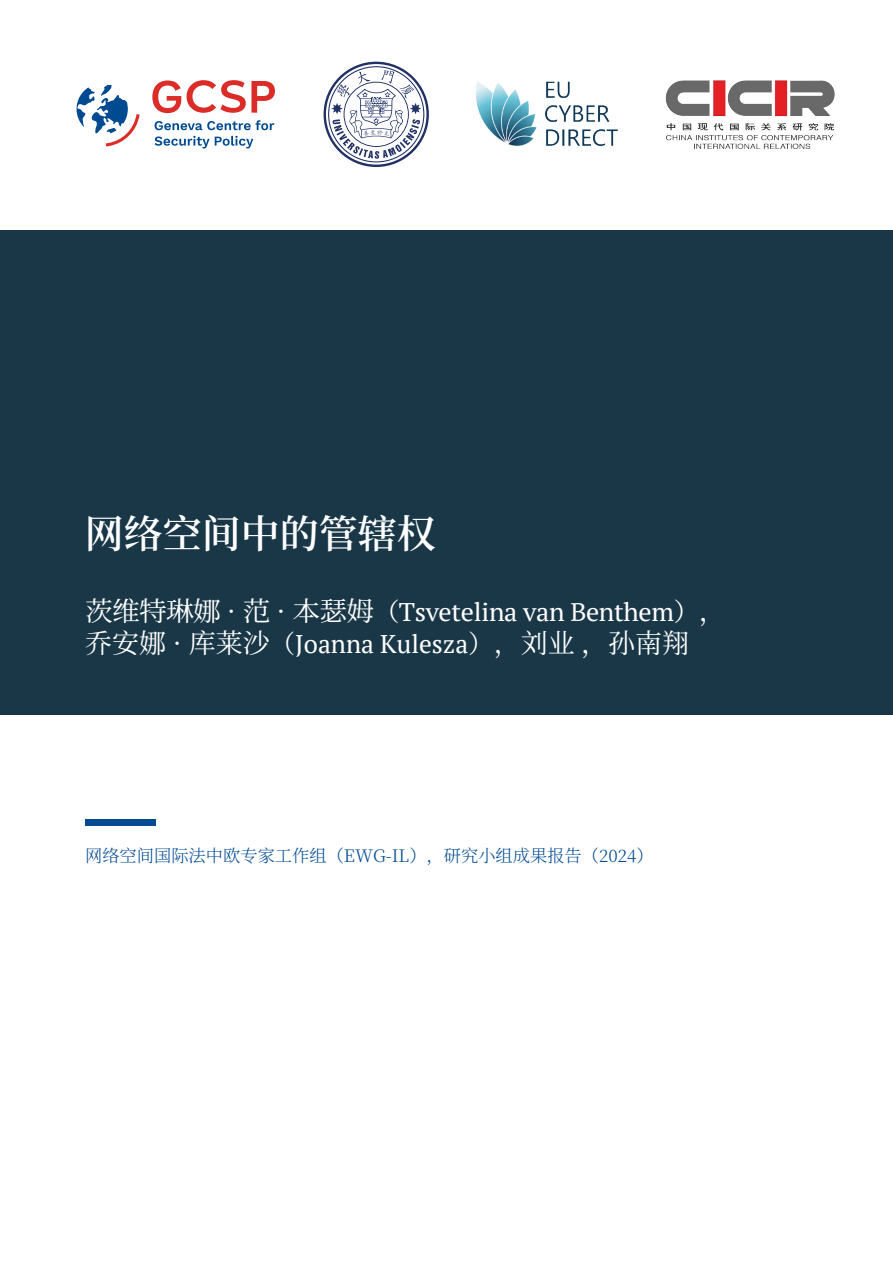
<style>
.page{position:relative;width:893px;height:1263px;background:#fff}
.page>*{position:absolute;margin:0;border:0;box-sizing:border-box;transform-origin:0 0}
.Cover_-_Maintitle_CHI{font:600 39px "Source Han Serif CN";color:#fff}
.Main_Text{font:27px "Source Han Serif CN";color:#fff}
.Main_Text-2{font:25.5px "PT Serif";letter-spacing:-.015em;color:#fff}
.t1{font:300 17.25px "Source Han Serif CN";color:#004a91}
.s1{font-family:"Source Han Serif CN";font-size:27px}
.s2{font-family:"Source Han Serif CN"}
.s3{font-size:25.5px}
.s4{font-family:"PT Serif";font-size:25.5px}
</style>
<div class="page">
<div style="left:0;top:230px;width:893px;height:484px;background:#193747"></div>
<div style="left:85px;top:819px;width:71px;height:6px;background:#004a91"></div>
<svg style="left:77px;top:85px;width:63px;height:61px"></svg>
<svg style="left:152px;top:80px;width:29px;height:33px"></svg>
<svg style="left:187px;top:80px;width:88px;height:33px"></svg>
<svg style="left:155px;top:120px;width:119px;height:10px"></svg>
<svg style="left:155px;top:136px;width:98px;height:12px"></svg>
<svg style="left:324px;top:62px;width:105px;height:105px"></svg>
<img style="left:476px;top:81px;width:142px;height:65px">
<img style="left:665px;top:80px;width:170px;height:69px">
<p class="Cover_-_Maintitle_CHI" style="left:85px;top:512px;width:353px">网络空间中的管辖权</p>
<p class="Main_Text-2" style="left:85px;top:595px;width:643px"><span class="s1">茨维特琳娜 · 范 · 本瑟姆</span><span class="s2">（</span>Tsvetelina van Benthem<span class="s2">）</span><span class="s1">，</span></p>
<p class="Main_Text" style="left:85px;top:628px;width:606px">乔安娜 · 库莱沙<span class="s3">（</span><span class="s4">Joanna Kulesza</span><span class="s3">）</span>，刘业，孙南翔</p>
<p class="t1" style="left:85px;top:846px;width:570px">网络空间国际法中欧专家工作组（EWG-IL），研究小组成果报告（2024）</p>
</div>
